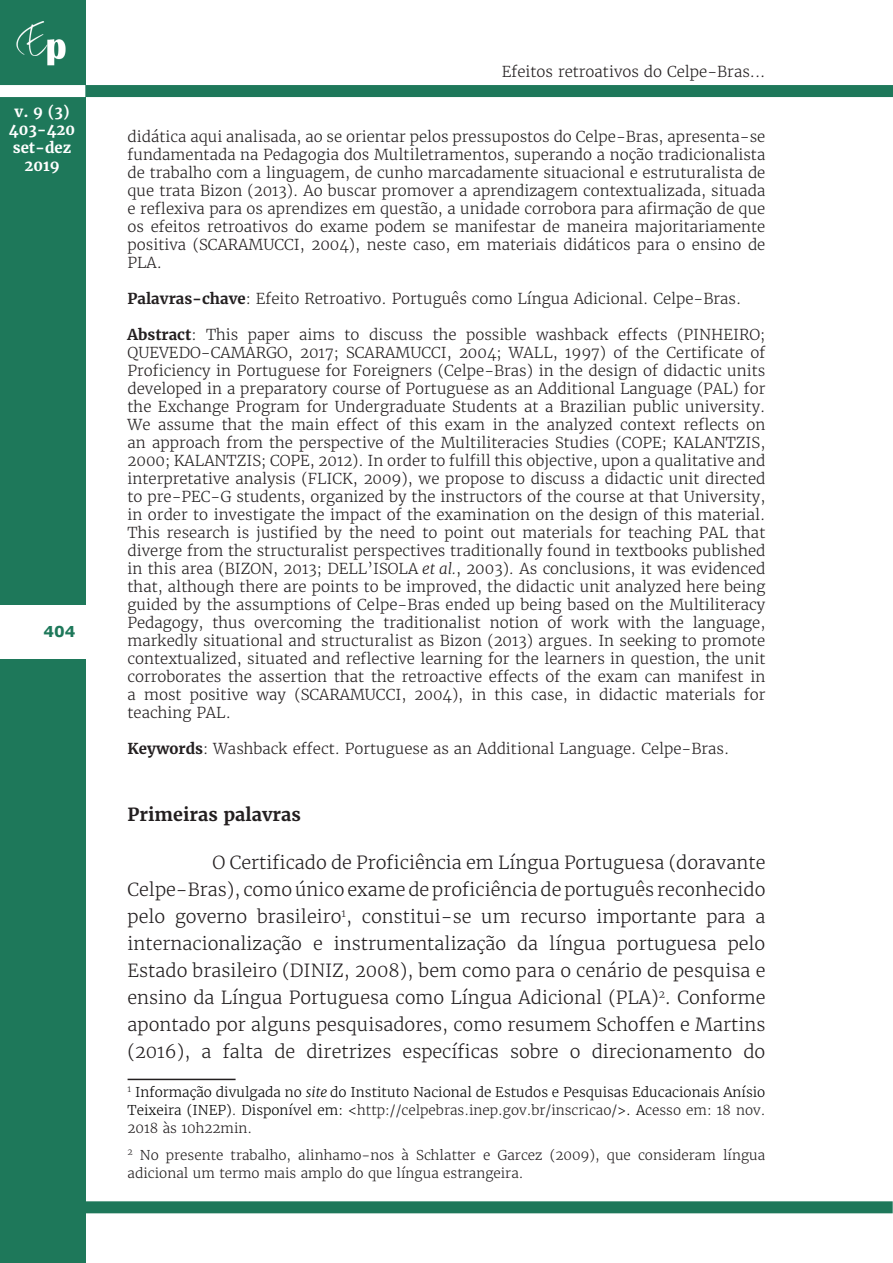
<style>
.page{position:relative;width:893px;height:1263px;background:#fff}
.page>*{position:absolute;margin:0;border:0;box-sizing:border-box;transform-origin:0 0}
.Corpo_do_artigo{font:300 18px/27px "Merriweather";color:#231f20;text-align:justify}
.Título_de_seção_prim{font:700 18px "Merriweather";color:#231f20}
.Resumo{font:300 15px/18px "Merriweather";color:#231f20;text-align:justify}
.t1{font:700 15px/18px "Merriweather";color:#fff;text-align:center}
.t2{font:700 15px "Verdana";color:#1e785a}
.Rodapé{font:300 13.5px/18px "Merriweather";color:#000;text-align:justify}
.Rodapé-2{font:300 13.5px/18px "Merriweather";color:#231f20}
.s1{font-weight:700}
.s2{font-style:italic}
.s3{color:#231f20}
</style>
<div class="page">
<div style="left:0;top:0;width:85px;height:1263px;background:#1e785a"></div>
<img style="left:16px;top:21px;width:50px;height:45px">
<div style="left:85px;top:85px;width:808px;height:12px;background:#1e785a"></div>
<div style="left:0;top:85px;width:85px;height:12px;background:#fff"></div>
<div style="left:0;top:605px;width:85px;height:53px;background:#fff"></div>
<div style="left:84px;top:1201px;width:809px;height:12px;background:#1e785a"></div>
<hr style="left:128px;top:1079px;width:108px;height:1px;background:#231f20">
<p class="t1" style="left:9px;top:103px;width:68px">v. 9 (3)<br>403-420 set-dez<br>2019</p>
<p class="t2" style="left:44px;top:622px;width:33px">404</p>
<p class="Resumo" style="left:502px;top:63px;width:265px">Efeitos retroativos do Celpe-Bras...</p>
<p class="Resumo" style="left:128px;top:128px;width:639px">didática aqui analisada, ao se orientar pelos pressupostos do Celpe-Bras, apresenta-se fundamentada na Pedagogia dos Multiletramentos, superando a noção tradicionalista de trabalho com a linguagem, de cunho marcadamente situacional e estruturalista de que trata Bizon (2013). Ao buscar promover a aprendizagem contextualizada, situada e reflexiva para os aprendizes em questão, a unidade corrobora para afirmação de que os efeitos retroativos do exame podem se manifestar de maneira majoritariamente positiva (SCARAMUCCI, 2004), neste caso, em materiais didáticos para o ensino de PLA.</p>
<p class="Resumo" style="left:128px;top:290px;width:615px"><span class="s1">Palavras-chave</span>: Efeito Retroativo. Português como Língua Adicional. Celpe-Bras.</p>
<p class="Resumo" style="left:128px;top:326px;width:639px"><span class="s1">Abstract</span>: This paper aims to discuss the possible washback effects (PINHEIRO; QUEVEDO-CAMARGO, 2017; SCARAMUCCI, 2004; WALL, 1997) of the Certificate of Proficiency in Portuguese for Foreigners (Celpe-Bras) in the design of didactic units developed in a preparatory course of Portuguese as an Additional Language (PAL) for the Exchange Program for Undergraduate Students at a Brazilian public university.<br>We assume that the main effect of this exam in the analyzed context reflects on an approach from the perspective of the Multiliteracies Studies (COPE; KALANTZIS, 2000; KALANTZIS; COPE, 2012). In order to fulfill this objective, upon a qualitative and interpretative analysis (FLICK, 2009), we propose to discuss a didactic unit directed to pre-PEC-G students, organized by the instructors of the course at that University, in order to investigate the impact of the examination on the design of this material.<br>This research is justified by the need to point out materials for teaching PAL that diverge from the structuralist perspectives traditionally found in textbooks published in this area (BIZON, 2013; DELL’ISOLA <span class="s2">et al.</span>, 2003). As conclusions, it was evidenced that, although there are points to be improved, the didactic unit analyzed here being guided by the assumptions of Celpe-Bras ended up being based on the Multiliteracy Pedagogy, thus overcoming the traditionalist notion of work with the language, markedly situational and structuralist as Bizon (2013) argues. In seeking to promote contextualized, situated and reflective learning for the learners in question, the unit corroborates the assertion that the retroactive effects of the exam can manifest in a most positive way (SCARAMUCCI, 2004), in this case, in didactic materials for teaching PAL.</p>
<p class="Resumo" style="left:128px;top:740px;width:603px"><span class="s1">Keywords</span>: Washback effect. Portuguese as an Additional Language. Celpe-Bras.</p>
<p class="Título_de_seção_prim" style="left:128px;top:803px;width:175px">Primeiras palavras</p>
<p class="Corpo_do_artigo" style="left:128px;top:849px;width:639px;text-indent:85px">O Certificado de Proficiência em Língua Portuguesa (doravante Celpe-Bras), como único exame de proficiência de português reconhecido pelo governo brasileiro<sup>1</sup>, constitui-se um recurso importante para a internacionalização e instrumentalização da língua portuguesa pelo Estado brasileiro (DINIZ, 2008), bem como para o cenário de pesquisa e ensino da Língua Portuguesa como Língua Adicional (PLA)<sup>2</sup>. Conforme apontado por alguns pesquisadores, como resumem Schoffen e Martins (2016), a falta de diretrizes específicas sobre o direcionamento do</p>
<p class="Rodapé" style="left:128px;top:1083px;width:639px"><sup>1</sup> Informação divulgada no <span class="s2">site</span> do Instituto Nacional de Estudos e Pesquisas Educacionais Anísio Teixeira (INEP)<span class="s3">.</span> Disponível em: &lt;<span class="s3">http://celpebras.inep.gov.br/inscricao/</span>&gt;. A<span class="s3">cesso em: 18 nov.<br>2018 às 10h22min.</span></p>
<p class="Rodapé-2" style="left:128px;top:1146px;width:639px"><sup>2</sup> No presente trabalho, alinhamo-nos à Schlatter e Garcez (2009), que consideram língua adicional um termo mais amplo do que língua estrangeira.</p>
</div>
